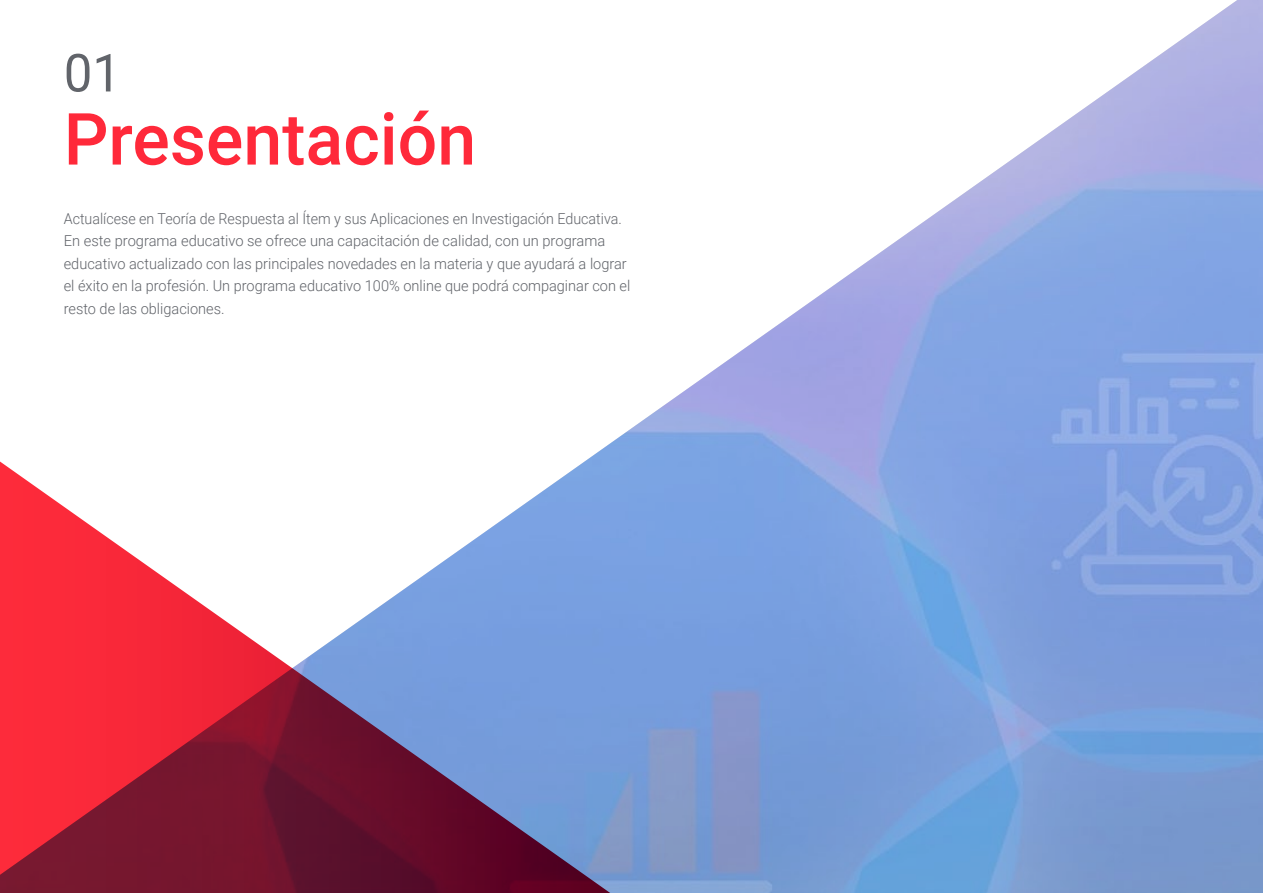
<style>
.page{position:relative;width:1263px;height:893px;background:#fff}
.page>*{position:absolute;margin:0;border:0;box-sizing:border-box;transform-origin:0 0}
.t1{font:500 72px "Roboto";color:#ff293a}
.t2{font:52.5px "Roboto";color:#61646a}
.t3{font:300 15px/22.5px "Roboto";color:#61646a;scale:.95 1}
</style>
<div class="page">
<img style="left:606px;top:0;width:657px;height:893px">
<svg style="left:0;top:446px;width:640px;height:447px"></svg>
<h2 class="t2" style="left:64px;top:36px;width:59px">01</h2>
<h1 class="t1" style="left:64px;top:89px;width:414px">Presentación</h1>
<p class="t3" style="left:64px;top:207px;width:598px">Actualícese en Teoría de Respuesta al Ítem y sus Aplicaciones en Investigación Educativa.<br>En este programa educativo se ofrece una capacitación de calidad, con un programa educativo actualizado con las principales novedades en la materia y que ayudará a lograr el éxito en la profesión. Un programa educativo 100% online que podrá compaginar con el resto de las obligaciones.</p>
</div>
